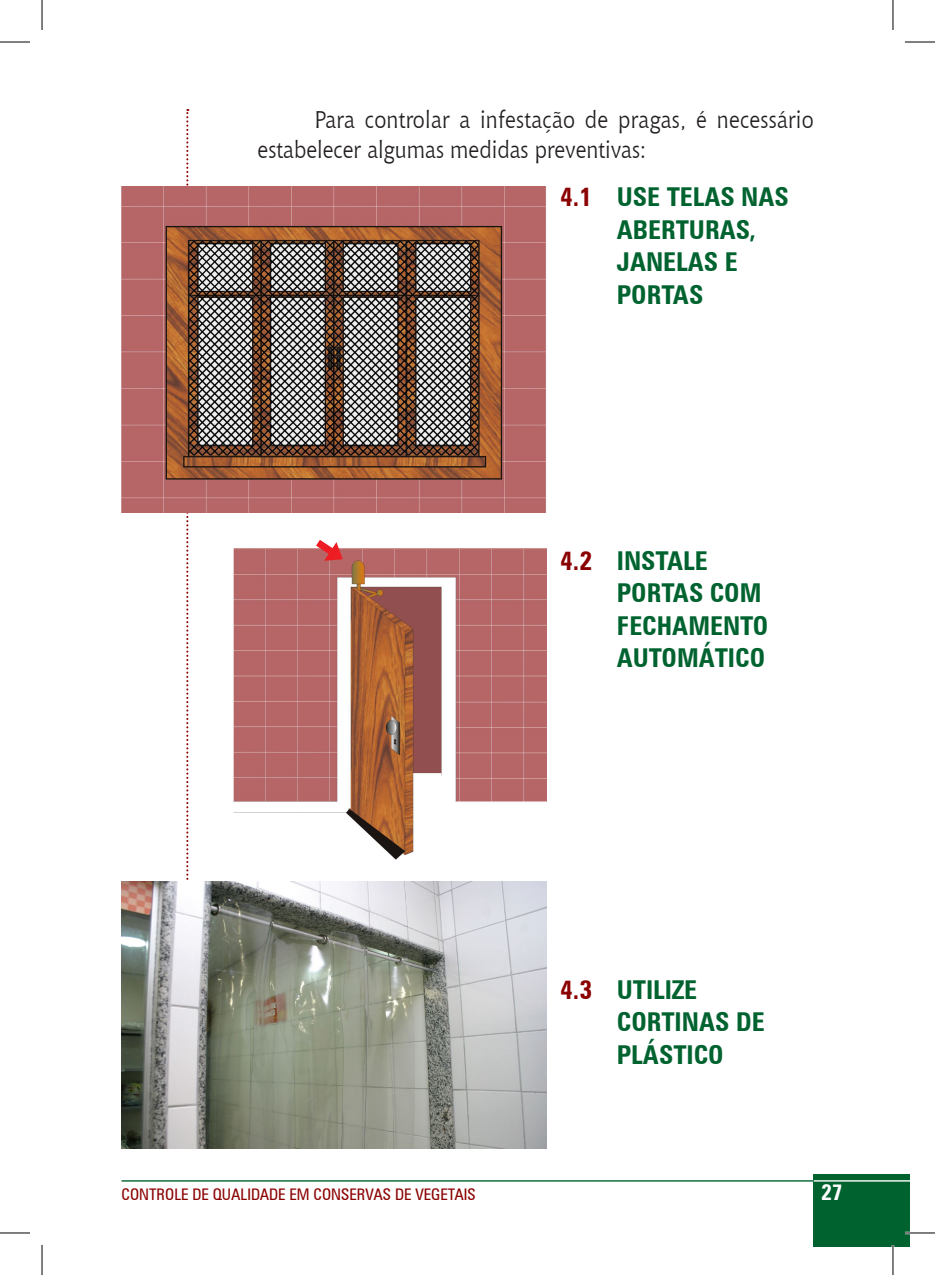
<style>
.page{position:relative;width:935px;height:1275px;background:#fff}
.page>*{position:absolute;margin:0;border:0;box-sizing:border-box;transform-origin:0 0}
.t1{font:700 condensed 26px/32.4px "Zurich BT";color:#00632f}
.t2{font:24px/30px "Chianti BT";color:#231f20;scale:.9 1}
.t3{font:700 condensed 22px "Zurich BT";color:#fff}
.t4{font:condensed 16px "Zurich BT";color:#8b0202}
.s1{color:#8b0202}
</style>
<div class="page">
<svg style="left:186px;top:109px;width:2px;height:1040px"></svg>
<hr style="left:121px;top:1180px;width:692px;height:1px;background:#00632f">
<div style="left:813px;top:1174px;width:96px;height:72px;background:#00632f"></div>
<hr style="left:813px;top:1180px;width:96px;height:1px;background:#fff">
<img style="left:121px;top:187px;width:425px;height:326px">
<img style="left:233px;top:548px;width:313px;height:311px">
<img style="left:121px;top:881px;width:425px;height:267px">
<svg style="left:316px;top:540px;width:27px;height:21px"></svg>
<hr style="left:904px;top:1231px;width:30px;height:3px;background:#fff">
<hr style="left:891px;top:1245px;width:3px;height:30px;background:#fff">
<hr style="left:0;top:42px;width:30px;height:1px;background:#000">
<hr style="left:904px;top:42px;width:30px;height:1px;background:#000">
<hr style="left:0;top:1232px;width:30px;height:1px;background:#000">
<hr style="left:904px;top:1232px;width:30px;height:1px;background:#000">
<hr style="left:42px;top:0;width:1px;height:30px;background:#000">
<hr style="left:42px;top:1245px;width:1px;height:30px;background:#000">
<hr style="left:892px;top:0;width:1px;height:30px;background:#000">
<hr style="left:892px;top:1245px;width:1px;height:30px;background:#000">
<p class="t2" style="left:257px;top:104px;width:619px;text-indent:57px">Para controlar a infestação de pragas, é necessário estabelecer algumas medidas preventivas:</p>
<p class="t1" style="left:560px;top:181px;width:121px"><span class="s1">4.1</span> USE TELAS</p>
<p class="t1" style="left:741px;top:181px;width:16px">NAS</p>
<p class="t1" style="left:616px;top:213px;width:16px">ABERTURAS</p>
<p class="t1" style="left:749px;top:213px;width:8px">,</p>
<p class="t1" style="left:616px;top:246px;width:29px">JANELAS</p>
<p class="t1" style="left:724px;top:246px;width:12px">E</p>
<p class="t1" style="left:616px;top:278px;width:15px">PORTAS</p>
<p class="t1" style="left:560px;top:544px;width:79px;text-align:right"><span class="s1">4.2</span> INSTALE<br>PORTAS</p>
<p class="t1" style="left:709px;top:577px;width:18px">COM</p>
<p class="t1" style="left:616px;top:609px;width:16px">FECHAMENTO<br>AUTOMÁTICO</p>
<p class="t1" style="left:616px;top:973px;width:28px;text-indent:-57px"><span class="s1">4.3</span> UTILIZE<br>CORTINAS</p>
<p class="t1" style="left:616px;top:1038px;width:14px">PLÁSTICO</p>
<p class="t1" style="left:735px;top:1005px;width:15px">DE</p>
<p class="t4" style="left:121px;top:1184px;width:356px">CONTROLE DE QUALIDADE EM CONSERVAS DE VEGETAIS</p>
<p class="t3" style="left:821px;top:1179px;width:23px">27</p>
</div>
